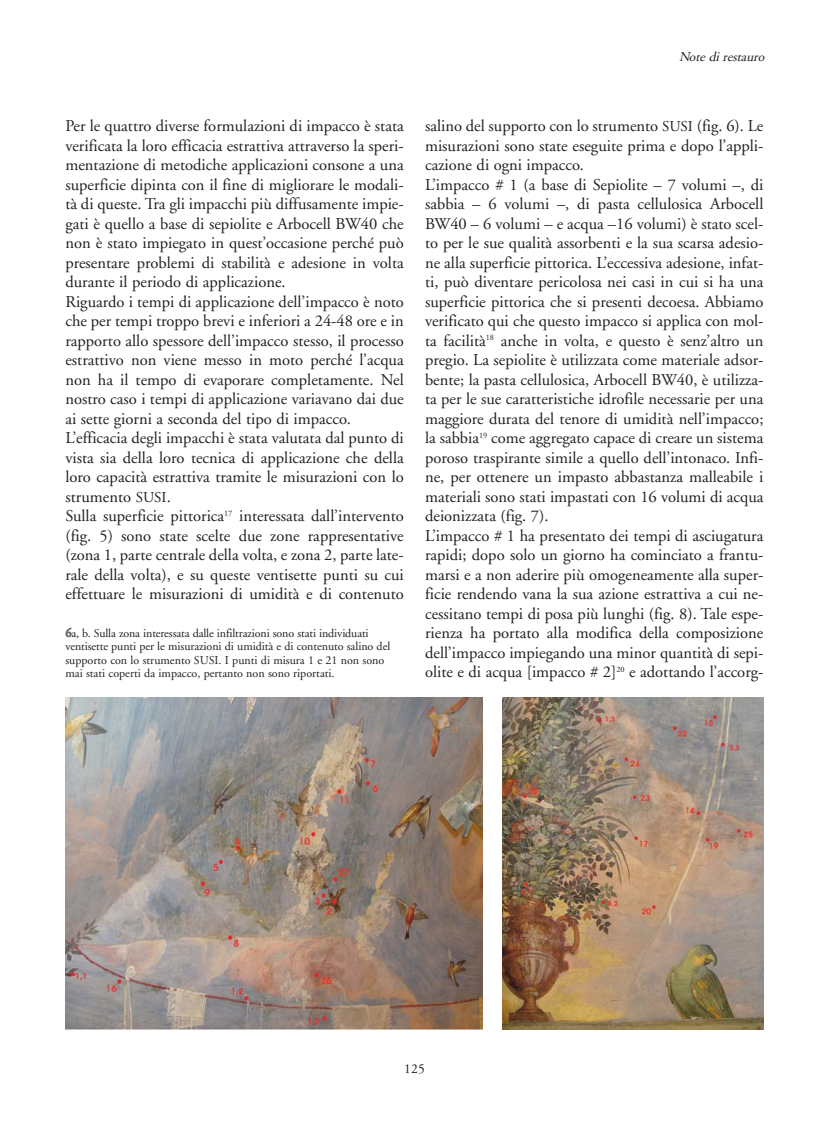
<style>
.page{position:relative;width:830px;height:1127px;background:#fff}
.page>*{position:absolute;margin:0;border:0;box-sizing:border-box;transform-origin:0 0}
.t1{font:16.5px/19.5px "Adobe Garamond";color:#231f20}
.t2{font:italic 13.5px "Adobe Garamond";color:#231f20}
.t3{font:13.5px "Adobe Garamond";color:#231f20}
.t4{font:12px/13.5px "Adobe Garamond";letter-spacing:-.005em;color:#231f20}
.s1{font-size:15px}
.s2{color:#6d6e70}
</style>
<div class="page">
<img style="left:65px;top:697px;width:417px;height:332px">
<img style="left:502px;top:697px;width:261px;height:332px">
<p class="t2" style="left:678px;top:51px;width:90px">Note di restauro</p>
<p class="t1" style="left:65px;top:118px;width:340px">Per le quattro diverse formulazioni di impacco è stata verificata la loro efficacia estrattiva attraverso la speri&shy;mentazione di metodiche applicazioni consone a una superficie dipinta con il fine di migliorare le modali&shy;tà di queste. Tra gli impacchi più diffusamente impie&shy;gati è quello a base di sepiolite e Arbocell BW40 che non è stato impiegato in quest’occasione perché può presentare problemi di stabilità e adesione in volta durante il periodo di applicazione.<br>Riguardo i tempi di applicazione dell’impacco è noto che per tempi troppo brevi e inferiori a 24-48 ore e in rapporto allo spessore dell’impacco stesso, il processo estrattivo non viene messo in moto perché l’acqua non ha il tempo di evaporare completamente. Nel nostro caso i tempi di applicazione variavano dai due ai sette giorni a seconda del tipo di impacco.<br>L’efficacia degli impacchi è stata valutata dal punto di vista sia della loro tecnica di applicazione che della loro capacità estrattiva tramite le misurazioni con lo strumento <span class="s1">SUSI</span>.<br>Sulla superficie pittorica<sup>17</sup> interessata dall’intervento (fig. 5) sono state scelte due zone rappresentative (zona 1, parte centrale della volta, e zona 2, parte late&shy;rale della volta), e su queste ventisette punti su cui effettuare le misurazioni di umidità e di contenuto</p>
<p class="t1" style="left:425px;top:118px;width:340px">salino del supporto con lo strumento <span class="s1">SUSI</span> (fig. 6). Le misurazioni sono state eseguite prima e dopo l’appli&shy;cazione di ogni impacco.<br>L’impacco # 1 (a base di Sepiolite – 7 volumi –, di sabbia – 6 volumi –, di pasta cellulosica Arbocell BW40 – 6 volumi – e acqua –16 volumi) è stato scel&shy;to per le sue qualità assorbenti e la sua scarsa adesio&shy;ne alla superficie pittorica. L’eccessiva adesione, infat&shy;ti, può diventare pericolosa nei casi in cui si ha una superficie pittorica che si presenti decoesa. Abbiamo verificato qui che questo impacco si applica con mol&shy;ta facilità<sup>18</sup> anche in volta, e questo è senz’altro un pregio. La sepiolite è utilizzata come materiale adsor&shy;bente; la pasta cellulosica, Arbocell BW40, è utilizza&shy;ta per le sue caratteristiche idrofile necessarie per una maggiore durata del tenore di umidità nell’impacco; la sabbia<sup>19</sup> come aggregato capace di creare un sistema poroso traspirante simile a quello dell’intonaco. Infi&shy;ne, per ottenere un impasto abbastanza malleabile i materiali sono stati impastati con 16 volumi di acqua deionizzata (fig. 7).<br>L’impacco # 1 ha presentato dei tempi di asciugatura rapidi; dopo solo un giorno ha cominciato a frantu&shy;marsi e a non aderire più omogeneamente alla super&shy;ficie rendendo vana la sua azione estrattiva a cui ne&shy;cessitano tempi di posa più lunghi (fig. 8). Tale espe&shy;rienza ha portato alla modifica della composizione dell’impacco impiegando una minor quantità di sepi&shy;olite e di acqua [impacco # 2]<sup>20</sup> e adottando l’accorg-</p>
<p class="t4" style="left:65px;top:627px;width:326px"><span class="s2">6</span>a, b. Sulla zona interessata dalle infiltrazioni sono stati individuati ventisette punti per le misurazioni di umidità e di contenuto salino del supporto con lo strumento SUSI. I punti di misura 1 e 21 non sono mai stati coperti da impacco, pertanto non sono riportati.</p>
<p class="t3" style="left:404px;top:1063px;width:22px">125</p>
</div>
